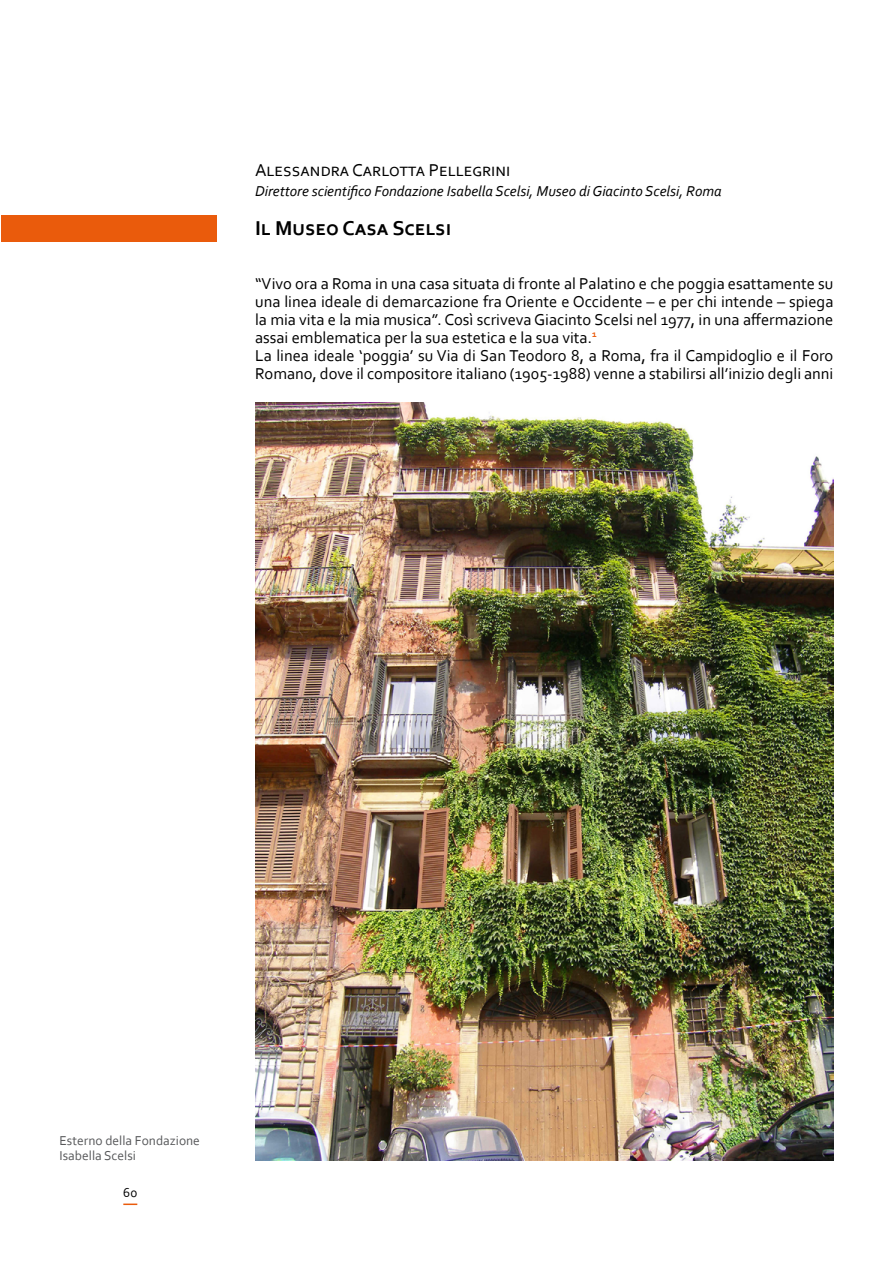
<style>
.page{position:relative;width:893px;height:1263px;background:#fff}
.page>*{position:absolute;margin:0;border:0;box-sizing:border-box;transform-origin:0 0}
.t1{font:700 21px "Corbel";color:#000}
.t2{font:18px "Corbel";color:#000}
.t3{font:16.5px/18px "Corbel";color:#000}
.t4{font:italic 15px "Corbel";color:#000}
.t5{font:13.5px/15px "Corbel";color:#58595b}
.t6{font:13.5px "Corbel";color:#000}
</style>
<div class="page">
<svg style="left:123px;top:1203px;width:14px;height:2px"></svg>
<img style="left:255px;top:402px;width:578px;height:759px">
<div style="left:1px;top:215px;width:216px;height:27px;background:#ea5b0c"></div>
<p class="t2" style="left:255px;top:159px;width:257px">Alessandra Carlotta Pellegrini</p>
<p class="t4" style="left:255px;top:182px;width:468px">Direttore scientifico Fondazione Isabella Scelsi, Museo di Giacinto Scelsi, Roma</p>
<p class="t1" style="left:255px;top:215px;width:198px">Il Museo Casa Scelsi</p>
<p class="t3" style="left:255px;top:274px;width:580px">“Vivo ora a Roma in una casa situata di fronte al Palatino e che poggia esattamente su una linea ideale di demarcazione fra Oriente e Occidente – e per chi intende – spiega la mia vita e la mia musica”. Così scriveva Giacinto Scelsi nel 1977, in una affermazione assai emblematica per la sua estetica e la sua vita.<sup>1<br></sup>La linea ideale ‘poggia’ su Via di San Teodoro 8, a Roma, fra il Campidoglio e il Foro Romano, dove il compositore italiano (1905-1988) venne a stabilirsi all’inizio degli anni</p>
<p class="t5" style="left:60px;top:1132px;width:142px">Esterno della Fondazione<br>Isabella Scelsi</p>
<p class="t6" style="left:123px;top:1184px;width:16px">60</p>
</div>
